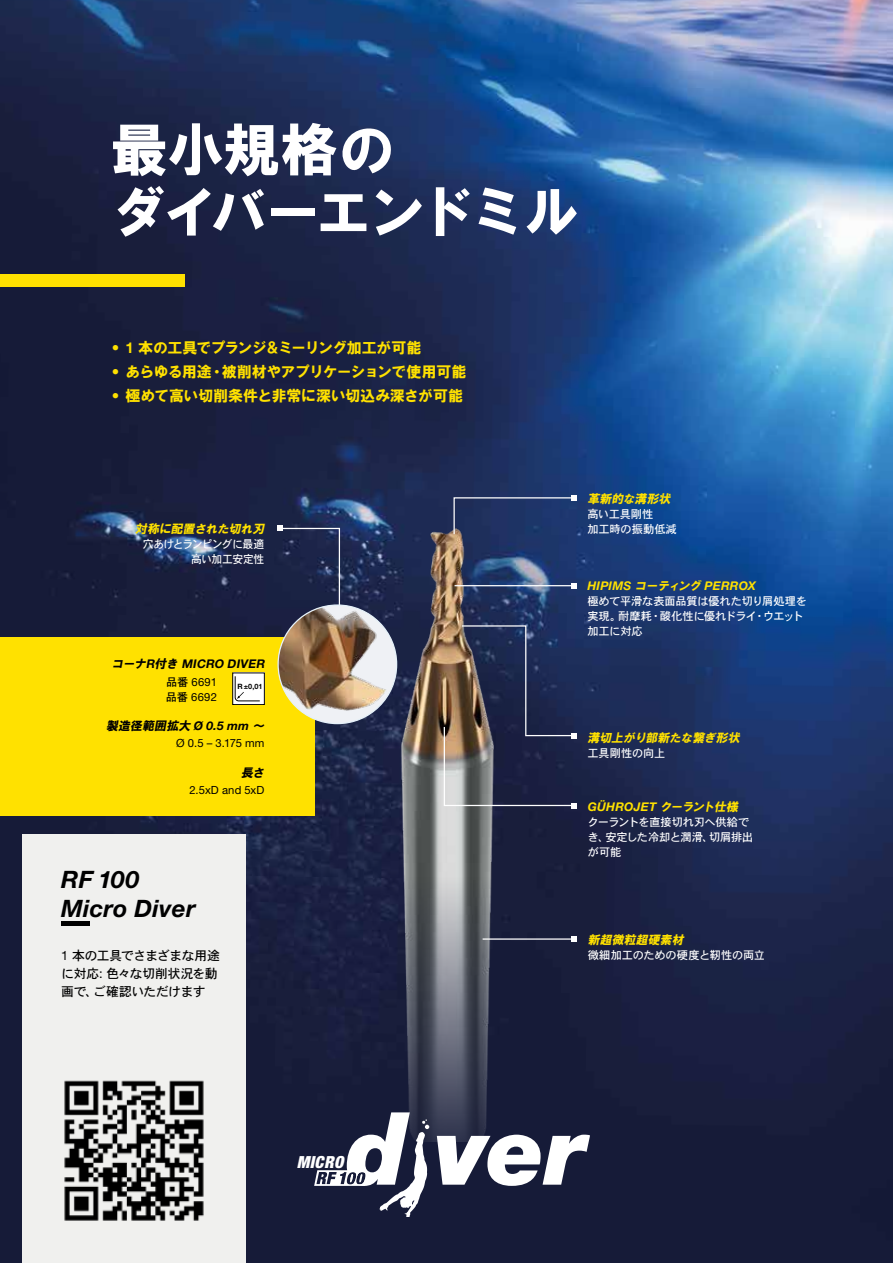
<style>
.page{position:relative;width:893px;height:1263px;background:#fff}
.page>*{position:absolute;margin:0;border:0;box-sizing:border-box;transform-origin:0 0}
.t1{font:57.45px/62.4px "HGS Soei Kakugothic UB";letter-spacing:-.065em;color:#fff}
.t2{font:italic 700 24px/28.8px "Helvetica Neue LTW1 G";letter-spacing:.01em;color:#000}
.t3{font:italic 900 condensed 16.65px "Helvetica Neue LTW1 G";letter-spacing:.03em;color:#fff}
.t4{font:15px "HGS Soei Kakugothic UB";letter-spacing:-.055em;color:#ffe100}
.t5{font:15px "HGS Soei Kakugothic UB";letter-spacing:-.03em;color:#ffe100}
.t6{font:15px "HGS Soei Kakugothic UB";letter-spacing:-.05em;color:#ffe100}
.t7{font:12.75px/18px "Osaka";letter-spacing:-.025em;color:#000}
.t8{font:italic 12px "HGS Soei Kakugothic UB";color:#ffe100}
.t9{font:italic 700 12px "Helvetica Neue LTW1 G";letter-spacing:.02em;color:#ffe100}
.t10{font:italic 700 12px "Helvetica Neue LTW1 G";color:#000}
.t11{font:italic 12px "HGS Soei Kakugothic UB";color:#000}
.t12{font:11.25px/15px "Osaka";letter-spacing:-.025em;color:#fff}
.t13{font:11.25px/15px "Helvetica Neue LTW1 G";letter-spacing:.015em;color:#000}
.t14{font:11.25px/15px "Osaka";letter-spacing:-.055em;color:#fff;text-align:right;scale:.96 1}
.t15{font:700 7.35px "Helvetica Neue LTW1 G";color:#000}
.s1{font-family:"Helvetica Neue LTW1 G";font-weight:700}
.s2{font-family:"HGS Soei Kakugothic UB";font-weight:400}
.s3{font-family:"Osaka"}
.s4{font-family:"Helvetica Neue LTW1 G"}
</style>
<div class="page">
<img style="left:0;top:0;width:893px;height:1263px">
<div style="left:0;top:637px;width:315px;height:178px;background:#ffe100"></div>
<img style="left:354px;top:519px;width:181px;height:623px">
<svg style="left:453px;top:495px;width:124px;height:40px;background:#293c6b"></svg>
<hr style="left:483px;top:938px;width:91px;height:2px;background:#fff">
<svg style="left:572px;top:936px;width:5px;height:6px"></svg>
<svg style="left:443px;top:625px;width:134px;height:183px;background:#434558"></svg>
<hr style="left:455px;top:585px;width:119px;height:1px;background:#fff">
<svg style="left:572px;top:583px;width:5px;height:5px"></svg>
<svg style="left:277px;top:526px;width:64px;height:94px;background:#252d4f"></svg>
<div style="left:0;top:274px;width:185px;height:13px;background:#ffe100"></div>
<div style="left:233px;top:673px;width:32px;height:32px;background:#fff"></div>
<div style="left:233px;top:673px;width:32px;height:32px;border:1px solid #000"></div>
<svg style="left:234px;top:675px;width:26px;height:27px"></svg>
<svg style="left:437px;top:1135px;width:153px;height:51px"></svg>
<svg style="left:314px;top:1112px;width:115px;height:104px"></svg>
<img style="left:278px;top:605px;width:119px;height:119px;border-radius:59px">
<div style="left:22px;top:834px;width:224px;height:429px;background:#f0f0ee"></div>
<div style="left:61px;top:921px;width:29px;height:5px;background:#000"></div>
<img style="left:64px;top:1080px;width:140px;height:141px">
<h1 class="t1" style="left:111px;top:118px;width:471px">最小規格の<br>ダイバーエンドミル</h1>
<h3 class="t6" style="left:112px;top:340px;width:311px"><span class="s1">• 1</span> 本の工具でプランジ＆ミーリング加工が可能</h3>
<h3 class="t4" style="left:112px;top:364px;width:356px"><span class="s1">•</span> あらゆる用途・被削材やアプリケーションで使用可能</h3>
<h3 class="t5" style="left:112px;top:388px;width:353px"><span class="s1">•</span> 極めて高い切削条件と非常に深い切込み深さが可能</h3>
<p class="t8" style="left:135px;top:523px;width:133px">対称に配置された切れ刃</p>
<p class="t14" style="left:143px;top:536px;width:128px">穴あけとランピングに最適高い加工安定性</p>
<p class="t10" style="left:112px;top:656px;width:157px"><span class="s2">コーナ</span>R<span class="s2">付き</span> MICRO DIVER</p>
<p class="t13" style="left:166px;top:674px;width:53px"><span class="s3">品番</span> 6691<span class="s3">品番</span> 6692</p>
<p class="t13" style="left:176px;top:736px;width:90px">Ø 0.5 – 3.175 mm</p>
<p class="t13" style="left:189px;top:783px;width:77px">2.5xD and 5xD</p>
<p class="t15" style="left:238px;top:681px;width:26px">R±0,01</p>
<p class="t11" style="left:106px;top:719px;width:162px">製造径範囲拡大 <span class="s1">Ø 0 . 5 m m</span> ～</p>
<p class="t11" style="left:241px;top:766px;width:27px">長さ</p>
<h2 class="t2" style="left:61px;top:865px;width:136px">RF 100<br>Micro Diver</h2>
<p class="t7" style="left:61px;top:945px;width:160px"><span class="s4">1</span> 本の工具でさまざまな用途に対応<span class="s4">:</span> 色々な切削状況を動画で、ご確認いただけます</p>
<p class="t8" style="left:587px;top:493px;width:87px">革新的な溝形状</p>
<p class="t12" style="left:587px;top:506px;width:91px">高い工具剛性<br>加工時の振動低減</p>
<p class="t9" style="left:587px;top:579px;width:170px">HIPIMS <span class="s2">コーティング</span> PERROX</p>
<p class="t12" style="left:587px;top:593px;width:221px">極めて平滑な表面品質は優れた切り屑処理を実現。耐摩耗・酸化性に優れドライ・ウエット加工に対応</p>
<p class="t8" style="left:587px;top:731px;width:156px">溝切上がり部新たな繋ぎ形状</p>
<p class="t12" style="left:587px;top:745px;width:80px">工具剛性の向上</p>
<p class="t9" style="left:588px;top:799px;width:154px">GÜHROJET <span class="s2">クーラント仕様</span></p>
<p class="t12" style="left:588px;top:814px;width:167px">クーラントを直接切れ刃へ供給でき、安定した冷却と潤滑、切屑排出が可能</p>
<p class="t8" style="left:588px;top:933px;width:100px">新超微粒超硬素材</p>
<p class="t12" style="left:588px;top:947px;width:179px">微細加工のための硬度と靭性の両立</p>
<h3 class="t3" style="left:297px;top:1151px;width:48px">MICRO</h3>
</div>
